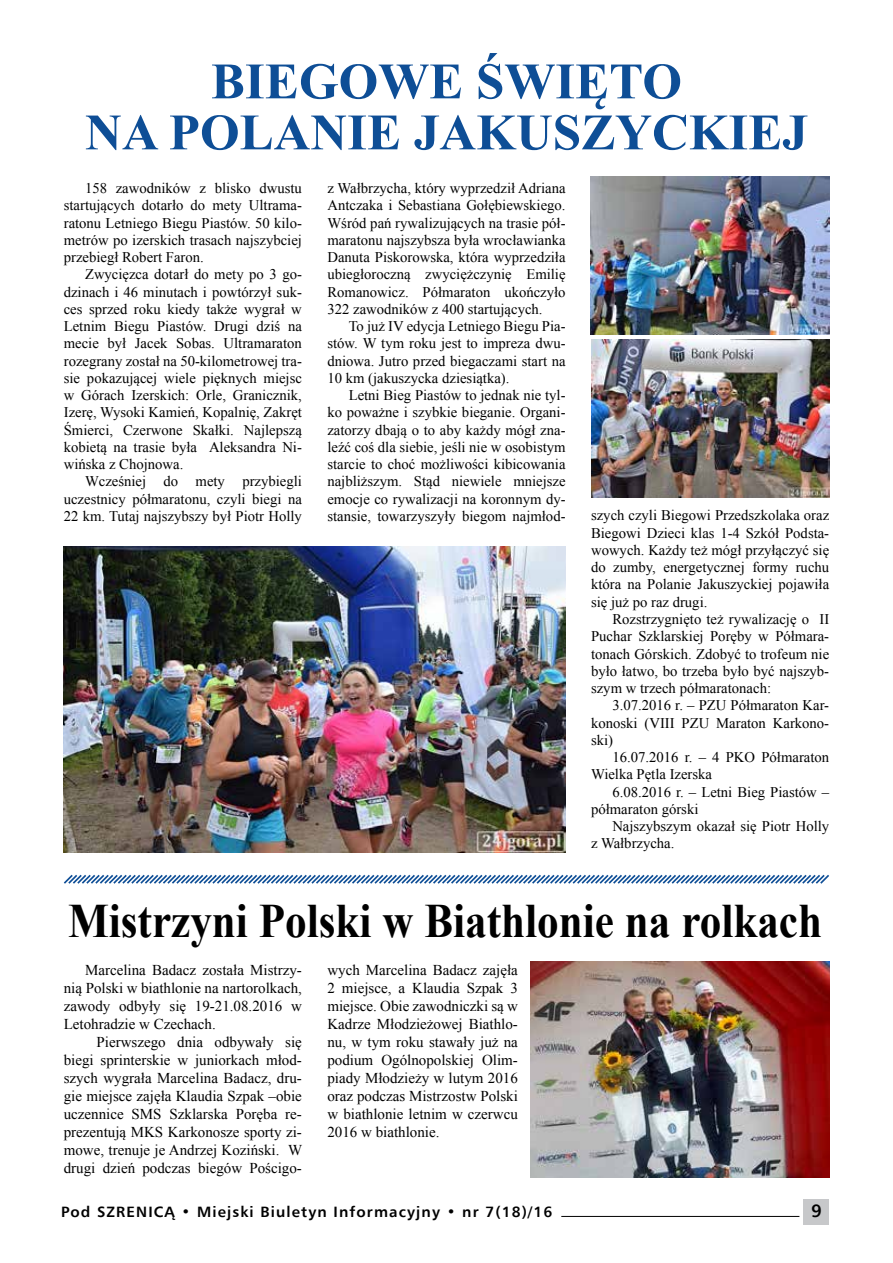
<style>
.page{position:relative;width:893px;height:1263px;background:#fff}
.page>*{position:absolute;margin:0;border:0;box-sizing:border-box;transform-origin:0 0}
.t1{font:700 51px/51px "Times New Roman";color:#0e4e96;text-align:center}
.t2{font:700 48px "Times New Roman";color:#000;scale:.9 1}
.t3{font:700 18px "Humnst 777 EU";color:#000}
.t4{font:15px/18px "Times New Roman";color:#000;text-align:justify}
.t5{font:700 15px "Humnst 777 EU";letter-spacing:.075em;color:#000}
.t6{font:14.7px/17.2px "Times New Roman";color:#000;text-align:justify}
</style>
<div class="page">
<div style="left:804px;top:1199px;width:25px;height:26px;background:#c7c8ca"></div>
<hr style="left:561px;top:1216px;width:238px;height:1px;background:#000">
<svg style="left:63px;top:874px;width:766px;height:10px"></svg>
<img style="left:592px;top:339px;width:237px;height:158px">
<img style="left:64px;top:546px;width:502px;height:307px">
<img style="left:591px;top:176px;width:238px;height:159px">
<img style="left:531px;top:962px;width:298px;height:216px">
<h1 class="t1" style="left:85px;top:54px;width:724px">BIEGOWE ŚWIĘTO<br>NA POLANIE JAKUSZYCKIEJ</h1>
<p class="t6" style="left:64px;top:179px;width:240px;text-indent:21px">158 zawodników z blisko dwustu startujących dotarło do mety Ultrama&shy;ratonu Letniego Biegu Piastów. 50 kilo&shy;metrów po izerskich trasach najszybciej przebiegł Robert Faron.</p>
<p class="t6" style="left:64px;top:265px;width:240px;text-indent:21px">Zwycięzca dotarł do mety po 3 go&shy;dzinach i 46 minutach i powtórzył suk&shy;ces sprzed roku kiedy także wygrał w Letnim Biegu Piastów. Drugi dziś na mecie był Jacek Sobas. Ultramaraton rozegrany został na 50-kilometrowej tra&shy;sie pokazującej wiele pięknych miejsc w Górach Izerskich: Orle, Granicznik, Izerę, Wysoki Kamień, Kopalnię, Zakręt Śmierci, Czerwone Skałki. Najlepszą kobietą na trasie była Aleksandra Ni&shy;wińska z Chojnowa.</p>
<p class="t6" style="left:64px;top:473px;width:240px;text-indent:21px">Wcześniej do mety przybiegli uczestnicy półmaratonu, czyli biegi na 22 km. Tutaj najszybszy był Piotr Holly</p>
<p class="t6" style="left:327px;top:179px;width:240px">z Wałbrzycha, który wyprzedził Adriana Antczaka i Sebastiana Gołębiewskiego.<br>Wśród pań rywalizujących na trasie pół&shy;maratonu najszybsza była wrocławianka Danuta Piskorowska, która wyprzedziła ubiegłoroczną zwyciężczynię Emilię Romanowicz. Półmaraton ukończyło 322 zawodników z 400 startujących.</p>
<p class="t6" style="left:327px;top:317px;width:240px;text-indent:21px">To już IV edycja Letniego Biegu Pia&shy;stów. W tym roku jest to impreza dwu&shy;dniowa. Jutro przed biegaczami start na 10 km (jakuszycka dziesiątka).</p>
<p class="t6" style="left:327px;top:386px;width:240px;text-indent:21px">Letni Bieg Piastów to jednak nie tyl&shy;ko poważne i szybkie bieganie. Organi&shy;zatorzy dbają o to aby każdy mógł zna&shy;leźć coś dla siebie, jeśli nie w osobistym starcie to choć możliwości kibicowania najbliższym. Stąd niewiele mniejsze emocje co rywalizacji na koronnym dy&shy;stansie, towarzyszyły biegom najmłod-</p>
<p class="t6" style="left:591px;top:507px;width:240px">szych czyli Biegowi Przedszkolaka oraz Biegowi Dzieci klas 1-4 Szkół Podsta&shy;wowych. Każdy też mógł przyłączyć się do zumby, energetycznej formy ruchu która na Polanie Jakuszyckiej pojawiła się już po raz drugi.</p>
<p class="t6" style="left:591px;top:610px;width:240px;text-indent:21px">Rozstrzygnięto też rywalizację o II Puchar Szklarskiej Poręby w Półmara&shy;tonach Górskich. Zdobyć to trofeum nie było łatwo, bo trzeba było być najszyb&shy;szym w trzech półmaratonach:</p>
<p class="t6" style="left:591px;top:696px;width:240px;text-indent:21px">3.07.2016 r. – PZU Półmaraton Kar&shy;konoski (VIII PZU Maraton Karkono&shy;ski)</p>
<p class="t6" style="left:591px;top:748px;width:240px;text-indent:21px">16.07.2016 r. – 4 PKO Półmaraton<br>Wielka Pętla Izerska</p>
<p class="t6" style="left:591px;top:783px;width:240px;text-indent:21px">6.08.2016 r. – Letni Bieg Piastów – półmaraton górski</p>
<p class="t6" style="left:591px;top:817px;width:240px;text-indent:21px">Najszybszym okazał się Piotr Holly z Wałbrzycha.</p>
<h2 class="t2" style="left:68px;top:887px;width:839px">Mistrzyni Polski w Biathlonie na rolkach</h2>
<p class="t4" style="left:64px;top:960px;width:240px;text-indent:21px">Marcelina Badacz została Mistrzy&shy;nią Polski w biathlonie na nartorolkach, zawody odbyły się 19-21.08.2016 w Letohradzie w Czechach.</p>
<p class="t4" style="left:64px;top:1032px;width:240px;text-indent:33px">Pierwszego dnia odbywały się biegi sprinterskie w juniorkach młod&shy;szych wygrała Marcelina Badacz, dru&shy;gie miejsce zajęła Klaudia Szpak –obie uczennice SMS Szklarska Poręba re&shy;prezentują MKS Karkonosze sporty zi&shy;mowe, trenuje je Andrzej Koziński. W drugi dzień podczas biegów Pościgo-</p>
<p class="t4" style="left:327px;top:960px;width:192px">wych Marcelina Badacz zajęła 2 miejsce, a Klaudia Szpak 3 miejsce. Obie zawodniczki są w Kadrze Młodzieżowej Biathlo&shy;nu, w tym roku stawały już na podium Ogólnopolskiej Olim&shy;piady Młodzieży w lutym 2016 oraz podczas Mistrzostw Polski w biathlonie letnim w czerwcu 2016 w biathlonie.</p>
<p class="t5" style="left:61px;top:1202px;width:493px">Pod SZRENICĄ • Miejski Biuletyn Informacyjny • nr 7(18)/16</p>
<p class="t3" style="left:811px;top:1199px;width:12px">9</p>
</div>
